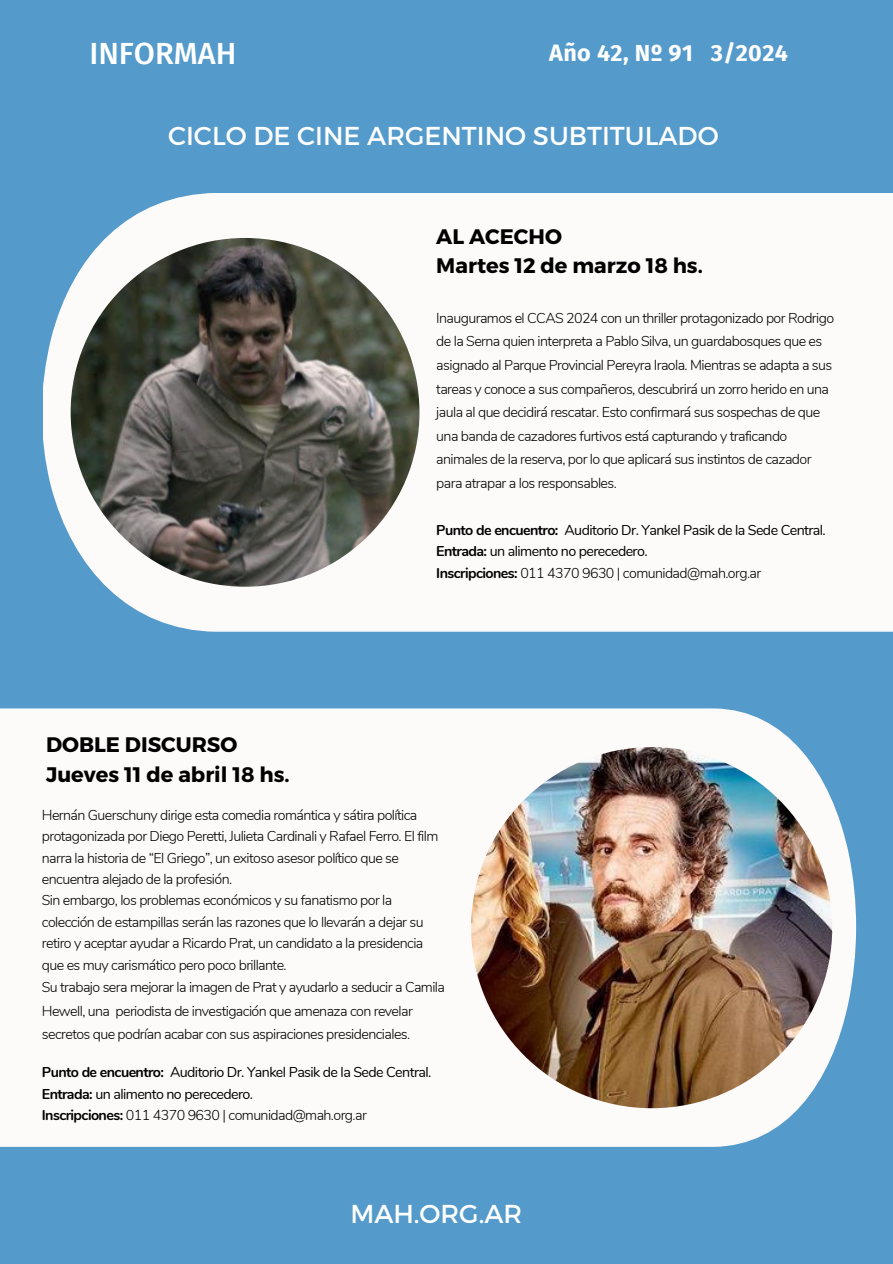
<style>
.page{position:relative;width:893px;height:1264px;background:#fff}
.page>*{position:absolute;margin:0;border:0;box-sizing:border-box;transform-origin:0 0}
.t1{font:500 30.6px "Fira Sans";color:#fff}
.t2{font:25.95px "Montserrat";color:#fff}
.t3{font:700 23.4px "Fira Sans";letter-spacing:.015em;color:#fff}
.t4{font:700 21px/29.2px "Montserrat";color:#000}
.t5{font:300 14.25px/21.9px "Nunito";letter-spacing:-.04em;color:#000}
.t6{font:14.25px/21.3px "Nunito";letter-spacing:-.04em;color:#000}
.s1{font-weight:700}
.s2{font-weight:300}
</style>
<div class="page">
<div style="left:0;top:0;width:892px;height:1263px;background:#549acb"></div>
<div style="left:43px;top:193px;width:849px;height:438px;background:#fdfafa"></div>
<img style="left:71px;top:238px;width:348px;height:348px;border-radius:50%">
<div style="left:0;top:708px;width:856px;height:438px;background:#fdfafa"></div>
<img style="left:471px;top:747px;width:361px;height:361px;border-radius:50%">
<h1 class="t1" style="left:89px;top:35px;width:148px">INFORMAH</h1>
<h3 class="t3" style="left:549px;top:39px;width:240px">Año 42, Nº 91 3/2024</h3>
<h2 class="t2" style="left:168px;top:119px;width:552px">CICLO DE CINE ARGENTINO SUBTITULADO</h2>
<h3 class="t4" style="left:436px;top:221px;width:268px">AL ACECHO<br>Martes 12 de marzo 18 hs.</h3>
<p class="t5" style="left:436px;top:306px;width:399px;line-height:23.7px">Inauguramos el CCAS 2024 con un thriller protagonizado por Rodrigo de la Serna quien interpreta a Pablo Silva, un guardabosques que es asignado al Parque Provincial Pereyra Iraola. Mientras se adapta a sus tareas y conoce a sus compañeros, descubrirá un zorro herido en una jaula al que decidirá rescatar. Esto confirmará sus sospechas de que una banda de cazadores furtivos está capturando y traficando animales de la reserva, por lo que aplicará sus instintos de cazador para atrapar a los responsables.</p>
<p class="t6" style="left:436px;top:519px;width:391px"><span class="s1">Punto de encuentro:</span> Auditorio Dr. Yankel Pasik de la Sede Central.<br><span class="s1">Entrada:</span> un alimento no perecedero.<br><span class="s1">Inscripciones:</span> <span class="s2">011 4370 9630 | comunidad@mah.org.ar</span></p>
<h3 class="t4" style="left:46px;top:729px;width:245px">DOBLE DISCURSO<br>Jueves 11 de abril 18 hs.</h3>
<p class="t5" style="left:42px;top:804px;width:404px">Hernán Guerschuny dirige esta comedia romántica y sátira política protagonizada por Diego Peretti, Julieta Cardinali y Rafael Ferro. El film narra la historia de “El Griego”, un exitoso asesor político que se encuentra alejado de la profesión.<br>Sin embargo, los problemas económicos y su fanatismo por la colección de estampillas serán las razones que lo llevarán a dejar su retiro y aceptar ayudar a Ricardo Prat, un candidato a la presidencia que es muy carismático pero poco brillante.<br>Su trabajo sera mejorar la imagen de Prat y ayudarlo a seducir a Camila Hewell, una periodista de investigación que amenaza con revelar secretos que podrían acabar con sus aspiraciones presidenciales.</p>
<p class="t6" style="left:42px;top:1062px;width:391px"><span class="s1">Punto de encuentro:</span> Auditorio Dr. Yankel Pasik de la Sede Central.<br><span class="s1">Entrada:</span> un alimento no perecedero.<br><span class="s1">Inscripciones:</span> <span class="s2">011 4370 9630 | comunidad@mah.org.ar</span></p>
<h2 class="t2" style="left:350px;top:1196px;width:173px">MAH.ORG.AR</h2>
</div>
